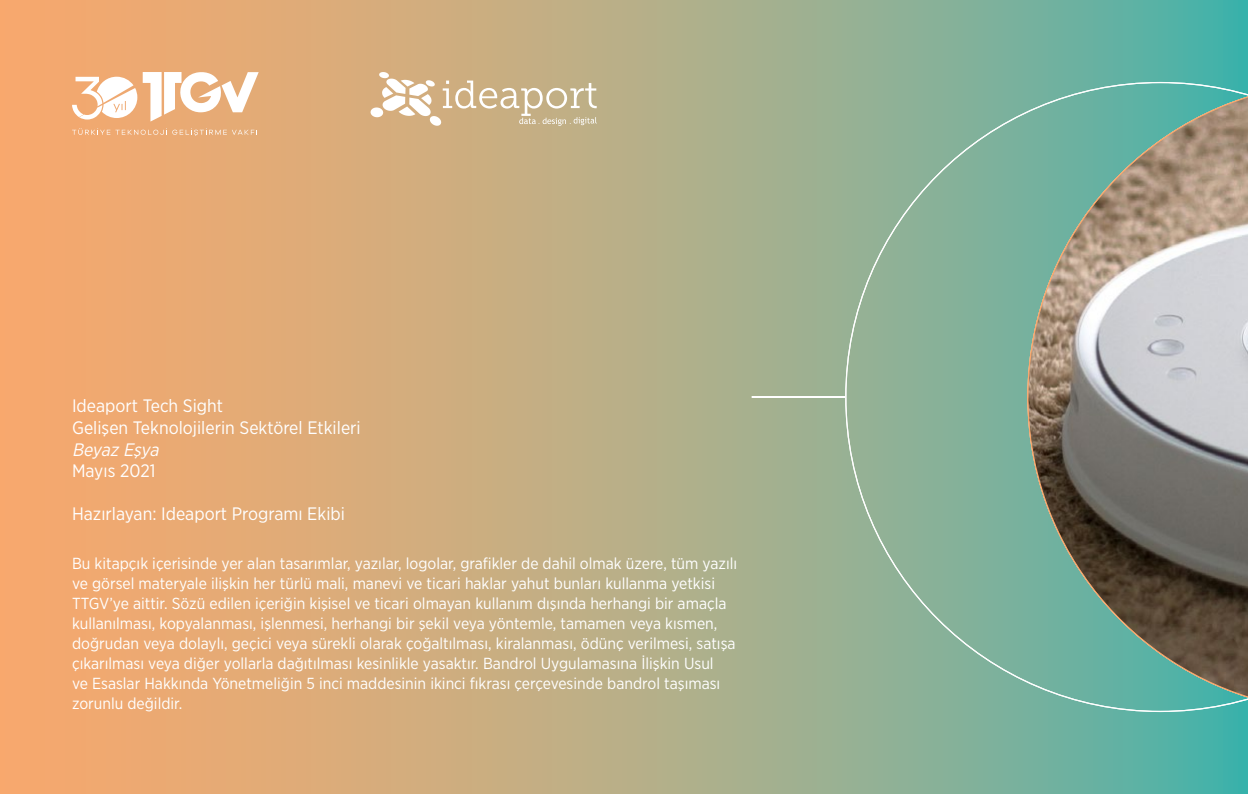
<style>
.page{position:relative;width:1248px;height:794px;background:#fff}
.page>*{position:absolute;margin:0;border:0;box-sizing:border-box;transform-origin:0 0}
.t1{font:18px/21.6px "Gotham Narrow";color:#fff}
.t2{font:italic 18px "Gotham Narrow";color:#fff}
.t3{font:16px/20px "Gotham Narrow";color:#fff}
</style>
<div class="page">
<div style="left:0;top:0;width:1247px;height:794px;background:linear-gradient(to right,#ffa96a,#57b3a8)"></div>
<svg style="left:845px;top:82px;width:182px;height:630px;background:#8ab199"></svg>
<hr style="left:751px;top:396px;width:94px;height:2px;background:#fff">
<svg style="left:1027px;top:82px;width:220px;height:630px;background:#6ab8ac"></svg>
<svg style="left:1027px;top:95px;width:220px;height:603px;background:#88968a"></svg>
<svg style="left:143px;top:72px;width:116px;height:50px"></svg>
<svg style="left:72px;top:128px;width:185px;height:8px"></svg>
<svg style="left:72px;top:77px;width:65px;height:42px"></svg>
<svg style="left:370px;top:72px;width:226px;height:54px"></svg>
<p class="t1" style="left:72px;top:395px;width:290px">Ideaport Tech Sight<br>Gelişen Teknolojilerin Sektörel Etkileri</p>
<p class="t2" style="left:72px;top:438px;width:93px">BeyazEşya</p>
<p class="t1" style="left:72px;top:460px;width:85px">Mayıs 2021</p>
<p class="t1" style="left:72px;top:503px;width:274px">Hazırlayan: Ideaport Programı Ekibi</p>
<p class="t3" style="left:72px;top:553px;width:666px">Bu kitapçık içerisinde yer alan tasarımlar, yazılar, logolar, grafikler de dahil olmak üzere, tüm yazılı ve görsel materyale ilişkin her türlü mali, manevi ve ticari haklar yahut bunları kullanma yetkisi TTGV’ye aittir. Sözü edilen içeriğin kişisel ve ticari olmayan kullanım dışında herhangi bir amaçla kullanılması, kopyalanması, işlenmesi, herhangi bir şekil veya yöntemle, tamamen veya kısmen, doğrudan veya dolaylı, geçici veya sürekli olarak çoğaltılması, kiralanması, ödünç verilmesi, satışa çıkarılması veya diğer yollarla dağıtılması kesinlikle yasaktır. Bandrol Uygulamasına İlişkin Usul<br>ve Esaslar Hakkında Yönetmeliğin 5 inci maddesinin ikinci fıkrası çerçevesinde bandrol taşıması zorunlu değildir.</p>
</div>
